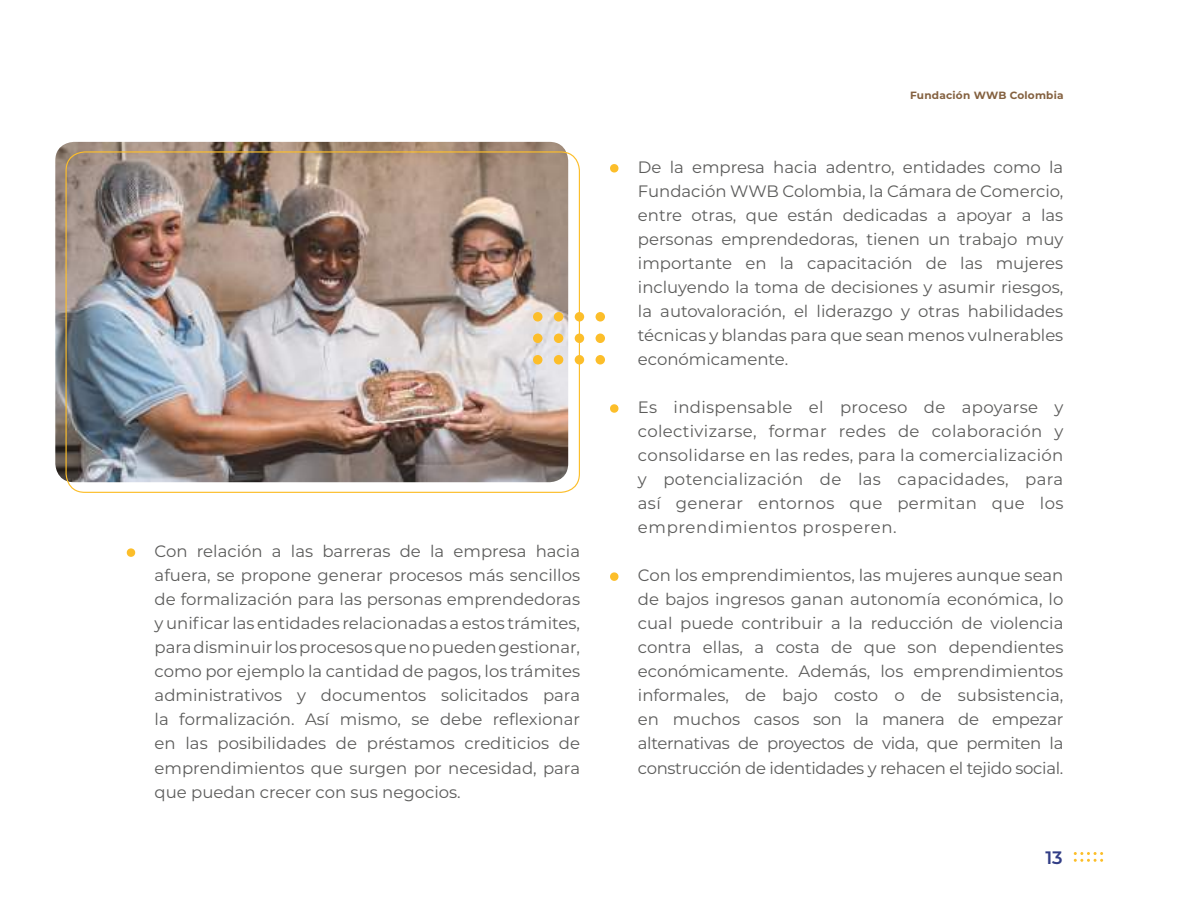
<style>
.page{position:relative;width:1191px;height:915px;background:#fff}
.page>*{position:absolute;margin:0;border:0;box-sizing:border-box;transform-origin:0 0}
.t1{font:600 18px "Montserrat";color:#323e86}
.t2{font:16.5px/24px "Montserrat";color:#5c5c5b;text-align:justify}
.t3{font:700 10.5px "Montserrat";letter-spacing:.02em;color:#846140}
.s1{font-weight:900;color:#fcbe2a}
</style>
<div class="page">
<svg style="left:1073px;top:852px;width:30px;height:9px"></svg>
<div style="left:127px;top:548px;width:8px;height:8px;border:3px solid #fcbe2a;border-radius:50%"></div>
<div style="left:610px;top:164px;width:8px;height:8px;border:3px solid #fcbe2a;border-radius:50%"></div>
<div style="left:610px;top:404px;width:8px;height:8px;border:3px solid #fcbe2a;border-radius:50%"></div>
<div style="left:610px;top:572px;width:8px;height:8px;border:3px solid #fcbe2a;border-radius:50%"></div>
<img style="left:55px;top:142px;width:513px;height:340px">
<div style="left:595px;top:312px;width:10px;height:9px;background:#fcbe2a;border-radius:50%"></div>
<div style="left:574px;top:312px;width:10px;height:9px;background:#fcbe2a;border-radius:50%"></div>
<div style="left:554px;top:312px;width:9px;height:9px;background:#fcbe2a;border-radius:50%"></div>
<div style="left:533px;top:312px;width:9px;height:9px;background:#fcbe2a;border-radius:50%"></div>
<svg style="left:595px;top:333px;width:10px;height:10px"></svg>
<svg style="left:574px;top:333px;width:10px;height:10px"></svg>
<div style="left:554px;top:333px;width:9px;height:10px;background:#fcbe2a;border-radius:50%"></div>
<div style="left:533px;top:333px;width:9px;height:10px;background:#fcbe2a;border-radius:50%"></div>
<div style="left:595px;top:355px;width:10px;height:9px;background:#fcbe2a;border-radius:50%"></div>
<div style="left:574px;top:355px;width:10px;height:9px;background:#fcbe2a;border-radius:50%"></div>
<div style="left:554px;top:355px;width:9px;height:9px;background:#fcbe2a;border-radius:50%"></div>
<div style="left:533px;top:355px;width:9px;height:9px;background:#fcbe2a;border-radius:50%"></div>
<p class="t2" style="left:155px;top:538px;width:427px;text-indent:-27px"><span class="s1">•</span> Con relación a las barreras de la empresa hacia afuera, se propone generar procesos más sencillos de formalización para las personas emprendedoras y unificar las entidades relacionadas a estos trámites, para disminuir los procesos que no pueden gestionar, como por ejemplo la cantidad de pagos, los trámites administrativos y documentos solicitados para la formalización. Así mismo, se debe reflexionar en las posibilidades de préstamos crediticios de emprendimientos que surgen por necesidad, para que puedan crecer con sus negocios.</p>
<p class="t3" style="left:910px;top:88px;width:155px">Fundación WWB Colombia</p>
<p class="t2" style="left:638px;top:154px;width:427px;text-indent:-27px"><span class="s1">•</span> De la empresa hacia adentro, entidades como la Fundación WWB Colombia, la Cámara de Comercio, entre otras, que están dedicadas a apoyar a las personas emprendedoras, tienen un trabajo muy importante en la capacitación de las mujeres incluyendo la toma de decisiones y asumir riesgos, la autovaloración, el liderazgo y otras habilidades técnicas y blandas para que sean menos vulnerables económicamente.</p>
<p class="t2" style="left:638px;top:394px;width:427px;text-indent:-27px"><span class="s1">•</span> Es indispensable el proceso de apoyarse y colectivizarse, formar redes de colaboración y consolidarse en las redes, para la comercialización y potencialización de las capacidades, para así generar entornos que permitan que los emprendimientos prosperen.</p>
<p class="t2" style="left:638px;top:562px;width:427px;text-indent:-27px"><span class="s1">•</span> Con los emprendimientos, las mujeres aunque sean de bajos ingresos ganan autonomía económica, lo cual puede contribuir a la reducción de violencia contra ellas, a costa de que son dependientes económicamente. Además, los emprendimientos informales, de bajo costo o de subsistencia, en muchos casos son la manera de empezar alternativas de proyectos de vida, que permiten la construcción de identidades y rehacen el tejido social.</p>
<p class="t1" style="left:1045px;top:844px;width:19px">13</p>
</div>
